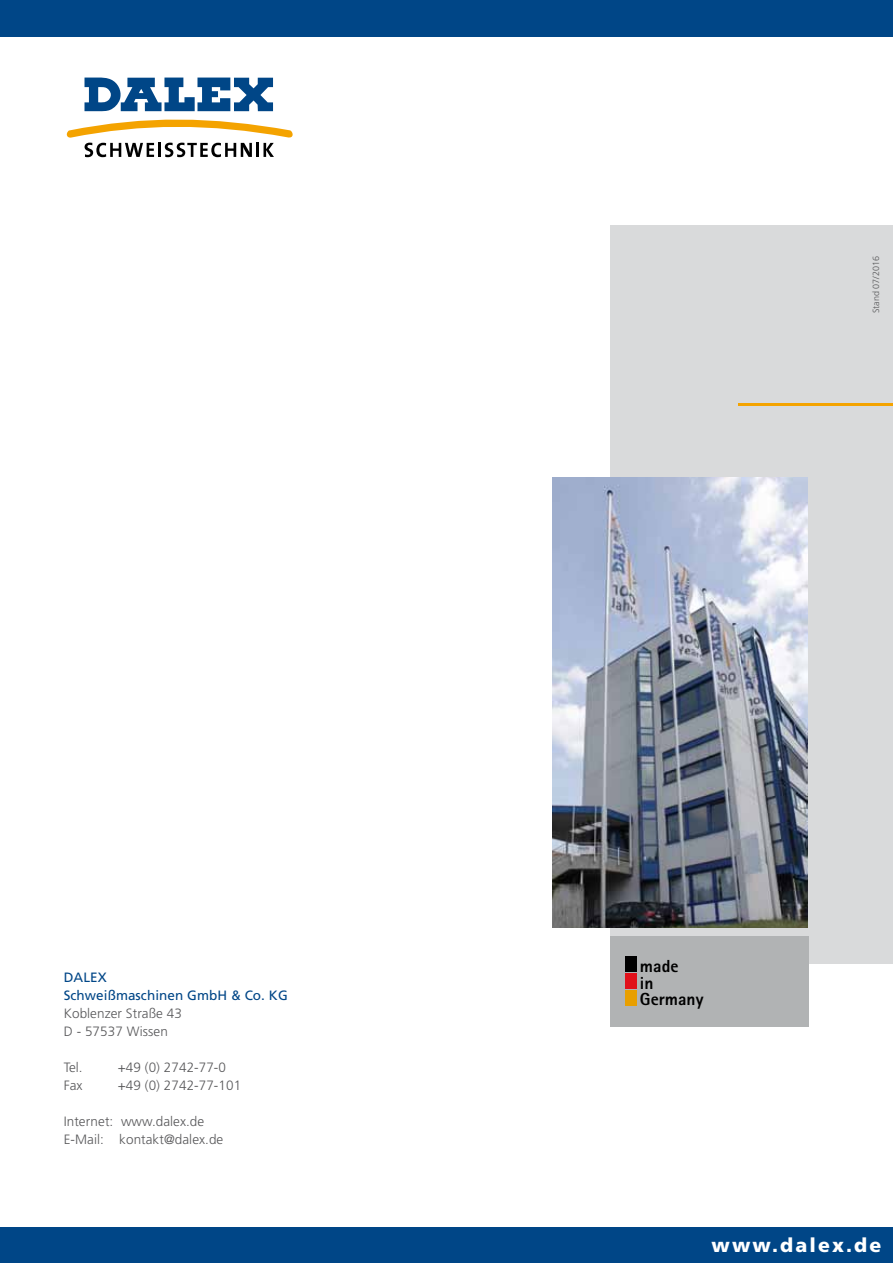
<style>
.page{position:relative;width:893px;height:1263px;background:#fff}
.page>*{position:absolute;margin:0;border:0;box-sizing:border-box;transform-origin:0 0}
.t1{font:900 19.5px "Frutiger LT Std";letter-spacing:.11em;color:#fff}
.t2{font:800 17.55px/16.8px "Rotis Sans Serif";color:#000}
.t3{font:300 13.5px/18px "Frutiger LT Std";letter-spacing:.005em;color:#58585a}
.t4{font:13.5px/18px "Frutiger LT Std";letter-spacing:.005em;color:#004687}
.t5{font:300 9px "Frutiger LT Std";color:#58585a}
</style>
<div class="page">
<div style="left:610px;top:226px;width:283px;height:738px;background:#d9dadb"></div>
<div style="left:0;top:0;width:893px;height:36px;background:#004687"></div>
<div style="left:0;top:1228px;width:893px;height:35px;background:#004687"></div>
<hr style="left:739px;top:404px;width:154px;height:2px;background:#f4a300">
<img style="left:553px;top:478px;width:255px;height:450px">
<svg style="left:67px;top:78px;width:226px;height:79px"></svg>
<div style="left:610px;top:937px;width:198px;height:90px;background:#b1b3b4"></div>
<div style="left:626px;top:956px;width:11px;height:15px;background:#000"></div>
<div style="left:626px;top:973px;width:11px;height:15px;background:#e1101a"></div>
<div style="left:626px;top:990px;width:11px;height:15px;background:#e89f00"></div>
<p class="t4" style="left:64px;top:968px;width:225px">DALEX<br>Schweißmaschinen GmbH &amp; Co. KG</p>
<p class="t3" style="left:64px;top:1004px;width:120px">Koblenzer Straße 43<br>D - 57537 Wissen</p>
<p class="t3" style="left:64px;top:1058px;width:20px">Tel.</p>
<p class="t3" style="left:118px;top:1058px;width:110px">+49 (0) 2742-77-0</p>
<p class="t3" style="left:64px;top:1076px;width:20px">Fax</p>
<p class="t3" style="left:118px;top:1076px;width:125px">+49 (0) 2742-77-101</p>
<p class="t3" style="left:64px;top:1112px;width:161px">Internet: www.dalex.de<br>E-Mail: kontakt@dalex.de</p>
<p class="t5" style="left:871px;top:313px;width:59px;rotate:-90deg">Stand 07/2016</p>
<p class="t2" style="left:640px;top:957px;width:65px">made<br>in<br>Germany</p>
<h1 class="t1" style="left:711px;top:1233px;width:171px">www.dalex.de</h1>
</div>
